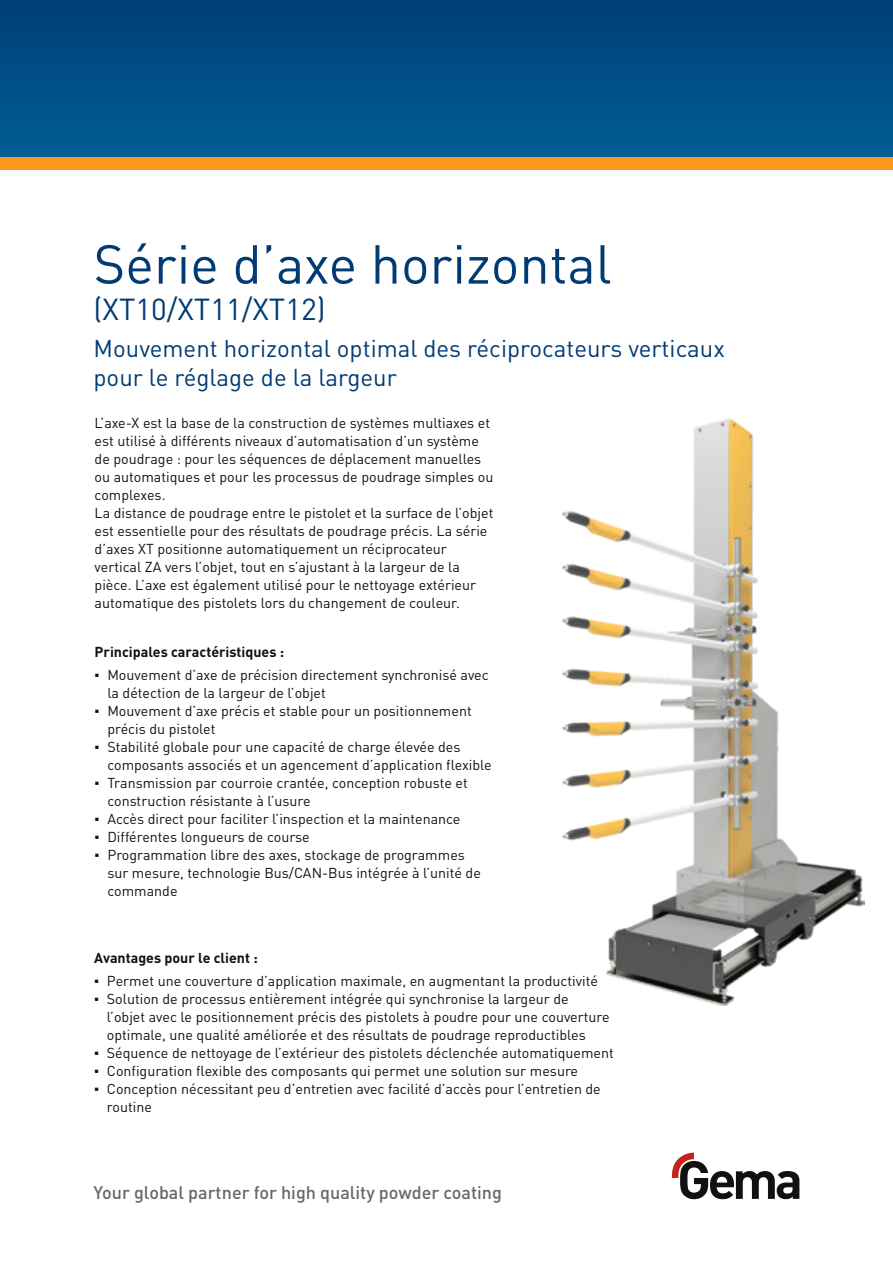
<style>
.page{position:relative;width:893px;height:1263px;background:#fff}
.page>*{position:absolute;margin:0;border:0;box-sizing:border-box;transform-origin:0 0}
.t1{font:54px "DIN Pro";color:#003b74}
.t2{font:30px "DIN Pro";color:#003b74}
.t3{font:24px/28.8px "DIN Pro";color:#003b74}
.t4{font:500 18px "DIN Pro";color:#676968}
.t5{font:14.25px/18px "DIN Pro";color:#11110f}
.t6{font:700 14.25px "DIN Pro";color:#11110f}
.s1{font-family:"Arial"}
</style>
<div class="page">
<div style="left:0;top:0;width:893px;height:157px;background:linear-gradient(to bottom,#003e77,#005d96)"></div>
<div style="left:0;top:157px;width:893px;height:13px;background:#f9981c"></div>
<svg style="left:672px;top:1153px;width:127px;height:46px"></svg>
<img style="left:563px;top:419px;width:301px;height:587px">
<h1 class="t1" style="left:94px;top:222px;width:520px">Série d’axe horizontal</h1>
<h2 class="t2" style="left:94px;top:285px;width:234px">(XT10/XT11/XT12)</h2>
<h3 class="t3" style="left:94px;top:331px;width:633px">Mouvement horizontal optimal des réciprocateurs verticaux pour le réglage de la largeur</h3>
<p class="t5" style="left:95px;top:412px;width:400px">L’axe-X est la base de la construction de systèmes multiaxes et est utilisé à différents niveaux d’automatisation d’un système de poudrage : pour les séquences de déplacement manuelles ou automatiques et pour les processus de poudrage simples ou complexes.<br>La distance de poudrage entre le pistolet et la surface de l’objet est essentielle pour des résultats de poudrage précis. La série d’axes XT positionne automatiquement un réciprocateur vertical ZA vers l’objet, tout en s’ajustant à la largeur de la pièce. L’axe est également utilisé pour le nettoyage extérieur automatique des pistolets lors du changement de couleur.</p>
<p class="t6" style="left:95px;top:640px;width:191px">Principales caractéristiques :</p>
<p class="t5" style="left:107px;top:664px;width:383px;text-indent:-13px"><span class="s1">▪</span> Mouvement d’axe de précision directement synchronisé avec la détection de la largeur de l’objet</p>
<p class="t5" style="left:107px;top:700px;width:366px;text-indent:-13px"><span class="s1">▪</span> Mouvement d’axe précis et stable pour un positionnement précis du pistolet</p>
<p class="t5" style="left:107px;top:736px;width:386px;text-indent:-13px"><span class="s1">▪</span> Stabilité globale pour une capacité de charge élevée des composants associés et un agencement d’application flexible</p>
<p class="t5" style="left:107px;top:772px;width:362px;text-indent:-13px"><span class="s1">▪</span> Transmission par courroie crantée, conception robuste et construction résistante à l’usure</p>
<p class="t5" style="left:95px;top:808px;width:367px"><span class="s1">▪</span> Accès direct pour faciliter l’inspection et la maintenance</p>
<p class="t5" style="left:95px;top:826px;width:217px"><span class="s1">▪</span> Différentes longueurs de course</p>
<p class="t5" style="left:107px;top:844px;width:375px;text-indent:-13px"><span class="s1">▪</span> Programmation libre des axes, stockage de programmes sur mesure, technologie Bus/CAN-Bus intégrée à l’unité de commande</p>
<p class="t6" style="left:94px;top:946px;width:165px">Avantages pour le client :</p>
<p class="t5" style="left:94px;top:970px;width:505px"><span class="s1">▪</span> Permet une couverture d’application maximale, en augmentant la productivité</p>
<p class="t5" style="left:107px;top:988px;width:504px;text-indent:-13px"><span class="s1">▪</span> Solution de processus entièrement intégrée qui synchronise la largeur de l’objet avec le positionnement précis des pistolets à poudre pour une couverture optimale, une qualité améliorée et des résultats de poudrage reproductibles</p>
<p class="t5" style="left:94px;top:1042px;width:521px"><span class="s1">▪</span> Séquence de nettoyage de l’extérieur des pistolets déclenchée automatiquement</p>
<p class="t5" style="left:94px;top:1060px;width:485px"><span class="s1">▪</span> Configuration flexible des composants qui permet une solution sur mesure</p>
<p class="t5" style="left:107px;top:1078px;width:495px;text-indent:-13px"><span class="s1">▪</span> Conception nécessitant peu d’entretien avec facilité d’accès pour l’entretien de routine</p>
<p class="t4" style="left:94px;top:1178px;width:410px">Your global partner for high quality powder coating</p>
</div>
